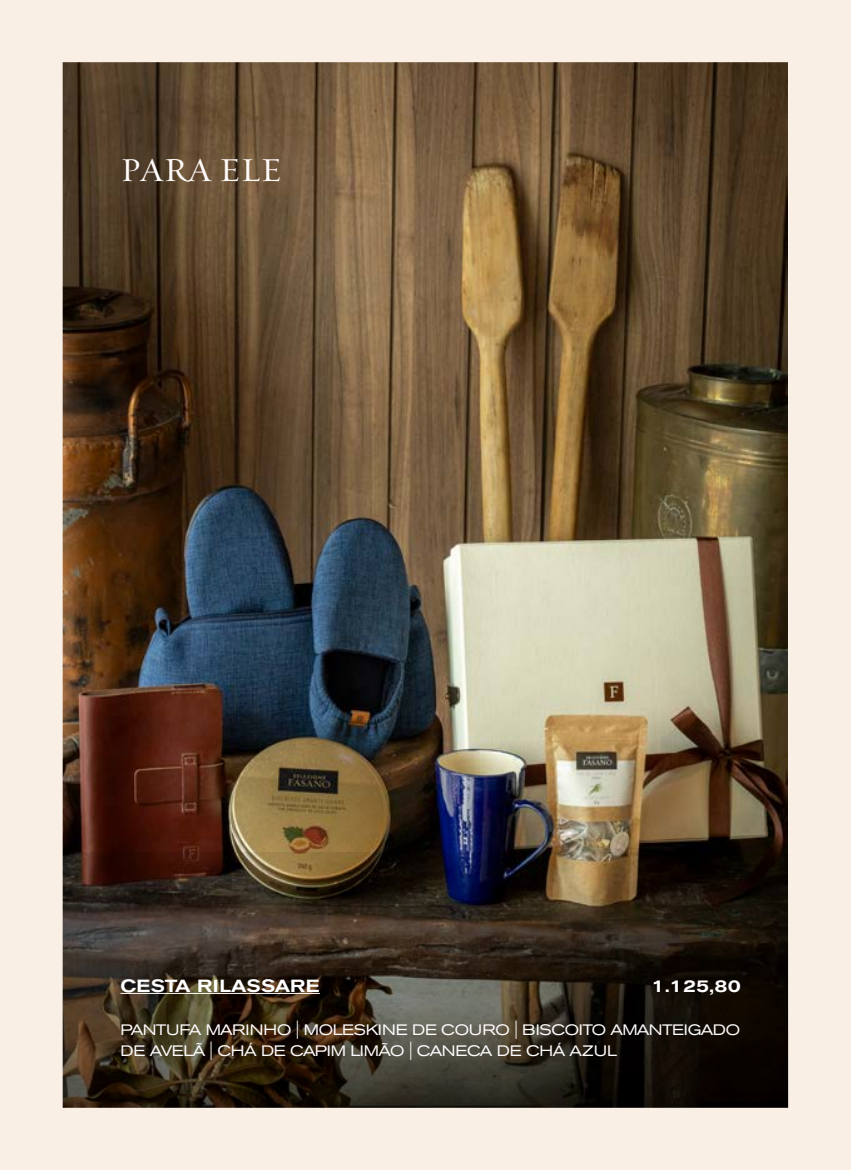
<style>
.page{position:relative;width:851px;height:1170px;background:#fff}
.page>*{position:absolute;margin:0;border:0;box-sizing:border-box;transform-origin:0 0}
.t1{font:33.75px "Requiem Text HTF Roman";color:#fffbfa}
.t2{font:500 expanded 17.5px "Akzidenz Grotesk BE";letter-spacing:.01em;color:#fff}
.t3{font:500 expanded 17.5px "Akzidenz Grotesk BE";color:#fffdfe}
.t4{font:expanded 15px/21.2px "Akzidenz Grotesk BE";letter-spacing:-.02em;color:#fffdfe}
</style>
<div class="page">
<img style="left:0;top:0;width:850px;height:1169px">
<h1 class="t1" style="left:120px;top:150px;width:163px">PARA ELE</h1>
<p class="t2" style="left:120px;top:975px;width:201px">CESTA RILASSARE</p>
<p class="t3" style="left:651px;top:975px;width:91px">1.125,80</p>
<p class="t4" style="left:120px;top:1018px;width:621px">PANTUFA MARINHO | MOLESKINE DE COURO | BISCOITO AMANTEIGADO<br>DE AVELÃ | CHÁ DE CAPIM LIMÃO | CANECA DE CHÁ AZUL</p>
</div>
